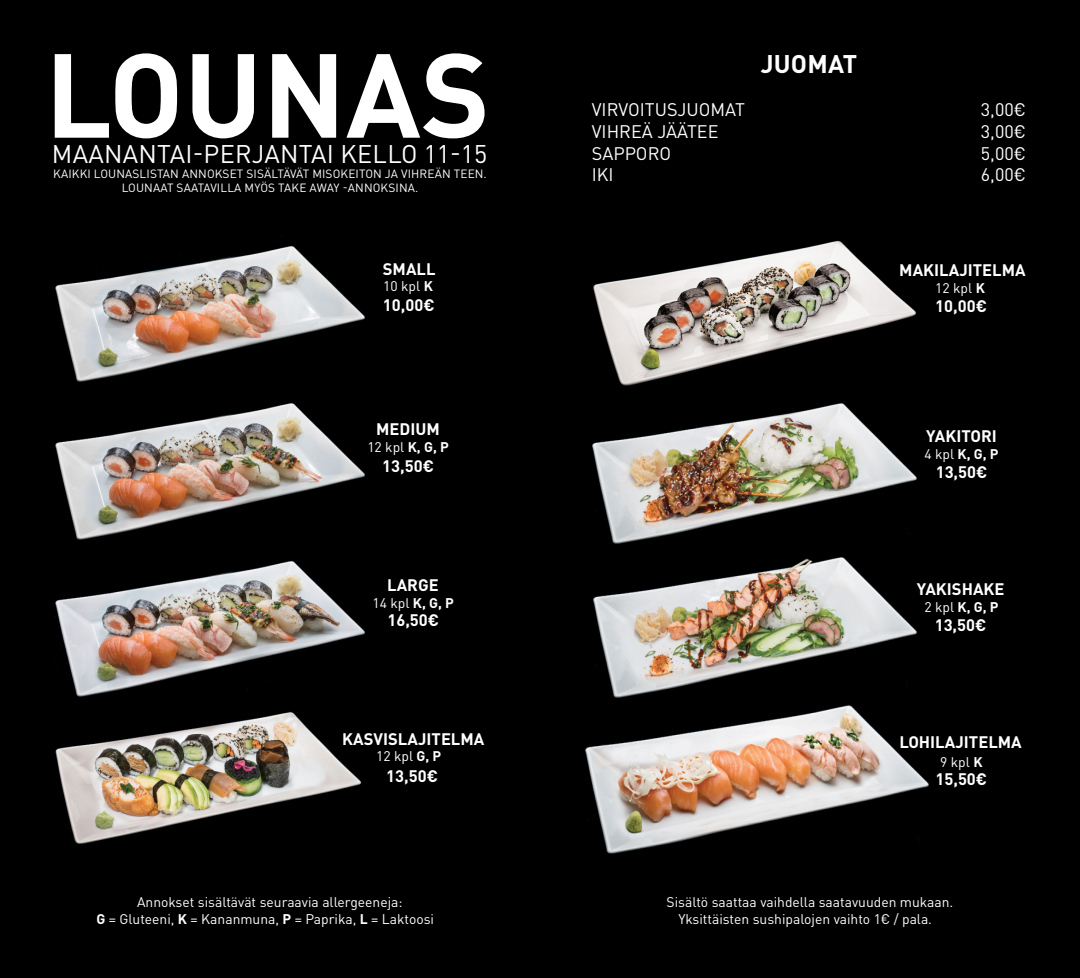
<style>
.page{position:relative;width:1080px;height:978px;background:#fff}
.page>*{position:absolute;margin:0;border:0;box-sizing:border-box;transform-origin:0 0}
.t1{font:700 117.45px "DIN Pro";color:#fff}
.t2{font:25.2px "DIN Pro";letter-spacing:.01em;color:#fff}
.t3{font:700 25.2px "DIN Pro";letter-spacing:.01em;color:#fff}
.t4{font:18px "DIN Pro";color:#fff}
.t5{font:700 16.5px "DIN Pro";color:#fff}
.t6{font:13.8px "DIN Pro";color:#fff}
.t7{font:700 13.8px "DIN Pro";color:#fff}
.t8{font:11.85px "DIN Pro";letter-spacing:.01em;color:#fff}
.s1{font-weight:700}
.s2{font-weight:400}
</style>
<div class="page">
<div style="left:0;top:0;width:497px;height:978px;background:#000"></div>
<img style="left:47px;top:235px;width:326px;height:153px">
<img style="left:47px;top:392px;width:326px;height:153px">
<img style="left:47px;top:549px;width:326px;height:151px">
<img style="left:47px;top:700px;width:326px;height:153px">
<div style="left:497px;top:0;width:583px;height:978px;background:#000"></div>
<img style="left:592px;top:239px;width:325px;height:149px">
<img style="left:592px;top:401px;width:325px;height:144px">
<img style="left:593px;top:555px;width:325px;height:144px">
<img style="left:585px;top:703px;width:345px;height:153px">
<p class="t1" style="left:45px;top:-3px;width:447px">LOUNAS</p>
<p class="t2" style="left:52px;top:134px;width:437px">MAANANTAI-PERJANTAI KELLO 11-15</p>
<p class="t8" style="left:53px;top:164px;width:435px">KAIKKI LOUNASLISTAN ANNOKSET SISÄLTÄVÄT MISOKEITON JA VIHREÄN TEEN.</p>
<p class="t8" style="left:122px;top:178px;width:298px">LOUNAAT SAATAVILLA MYÖS TAKE AWAY -ANNOKSINA.</p>
<p class="t5" style="left:383px;top:255px;width:54px">SMALL</p>
<p class="t6" style="left:383px;top:275px;width:51px">10 kpl <span class="s1">K</span></p>
<p class="t5" style="left:383px;top:291px;width:53px">10,00€</p>
<p class="t5" style="left:376px;top:415px;width:65px">MEDIUM</p>
<p class="t6" style="left:367px;top:436px;width:83px">12 kpl <span class="s1">K, G, P</span></p>
<p class="t5" style="left:382px;top:452px;width:53px">13,50€</p>
<p class="t5" style="left:387px;top:572px;width:53px">LARGE</p>
<p class="t6" style="left:373px;top:592px;width:83px">14 kpl <span class="s1">K, G, P</span></p>
<p class="t5" style="left:387px;top:607px;width:53px">16,50€</p>
<p class="t5" style="left:342px;top:725px;width:144px">KASVISLAJITELMA</p>
<p class="t6" style="left:376px;top:745px;width:66px">12 kpl <span class="s1">G, P</span></p>
<p class="t5" style="left:386px;top:763px;width:53px">13,50€</p>
<p class="t6" style="left:137px;top:892px;width:267px">Annokset sisältävät seuraavia allergeeneja:</p>
<p class="t6" style="left:96px;top:908px;width:339px"><span class="s1">G</span> = Gluteeni, <span class="s1">K</span> = Kananmuna, <span class="s1">P</span> = Paprika, <span class="s1">L</span> = Laktoosi</p>
<p class="t4" style="left:592px;top:96px;width:155px">VIRVOITUSJUOMAT</p>
<p class="t4" style="left:592px;top:117px;width:128px">VIHREÄ JÄÄTEE</p>
<p class="t4" style="left:592px;top:139px;width:81px">SAPPORO</p>
<p class="t4" style="left:592px;top:161px;width:23px">IKI</p>
<p class="t3" style="left:761px;top:43px;width:98px">JUOMAT</p>
<p class="t4" style="left:981px;top:96px;width:47px">3,00€</p>
<p class="t4" style="left:981px;top:117px;width:47px">3,00€</p>
<p class="t4" style="left:981px;top:139px;width:47px">5,00€</p>
<p class="t4" style="left:981px;top:161px;width:47px">6,00€</p>
<p class="t5" style="left:899px;top:256px;width:128px">MAKILAJITELMA</p>
<p class="t6" style="left:935px;top:277px;width:51px">12 kpl <span class="s1">K</span></p>
<p class="t5" style="left:935px;top:292px;width:53px">10,00€</p>
<p class="t5" style="left:926px;top:422px;width:72px">YAKITORI</p>
<p class="t7" style="left:924px;top:442px;width:76px"><span class="s2">4 kpl</span> K, G, P</p>
<p class="t5" style="left:936px;top:458px;width:53px">13,50€</p>
<p class="t5" style="left:917px;top:576px;width:89px">YAKISHAKE</p>
<p class="t7" style="left:924px;top:596px;width:76px"><span class="s2">2 kpl</span> K, G, P</p>
<p class="t5" style="left:935px;top:611px;width:53px">13,50€</p>
<p class="t5" style="left:899px;top:728px;width:124px">LOHILAJITELMA</p>
<p class="t6" style="left:940px;top:751px;width:44px">9 kpl <span class="s1">K</span></p>
<p class="t5" style="left:935px;top:766px;width:53px">15,50€</p>
<p class="t6" style="left:667px;top:892px;width:288px">Sisältö saattaa vaihdella saatavuuden mukaan.</p>
<p class="t6" style="left:679px;top:908px;width:255px">Yksittäisten sushipalojen vaihto 1€ / pala.</p>
</div>
